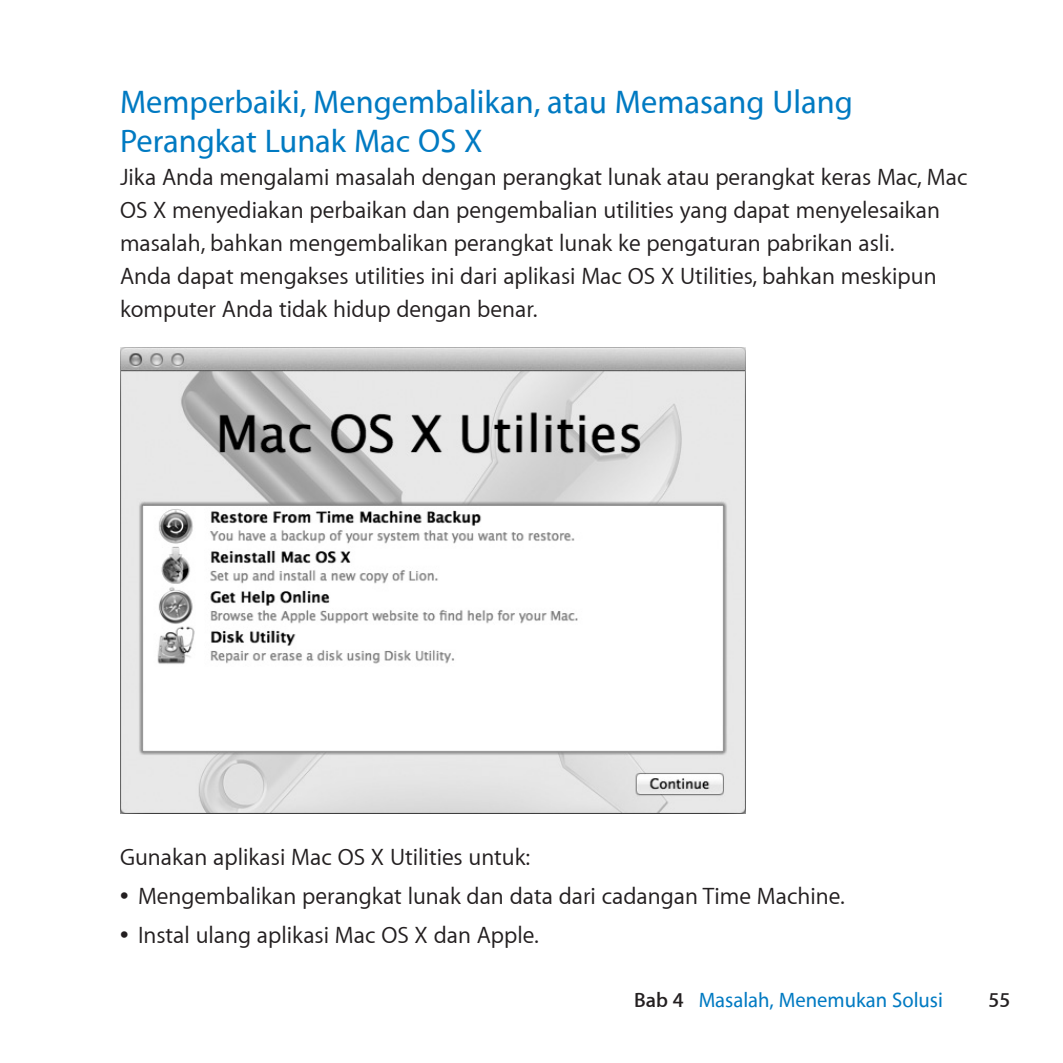
<style>
.page{position:relative;width:1063px;height:1063px;background:#fff}
.page>*{position:absolute;margin:0;border:0;box-sizing:border-box;transform-origin:0 0}
.t1{font:500 33px/39px "Myriad Set";color:#007ac2}
.t2{font:24px/33px "Myriad Set Text";color:#231f20}
.t3{font:500 21px "Myriad Set";color:#007ac2}
.t4{font:600 21px "Myriad Set";color:#231f20}
.s1{font-family:"Apple Icon Four";font-size:27px}
.s2{font-weight:600;color:#231f20}
</style>
<div class="page">
<img style="left:120px;top:347px;width:626px;height:467px">
<h1 class="t1" style="left:120px;top:82px;width:734px">Memperbaiki, Mengembalikan, atau Memasang Ulang<br>Perangkat Lunak Mac OS X</h1>
<p class="t2" style="left:120px;top:160px;width:849px">Jika Anda mengalami masalah dengan perangkat lunak atau perangkat keras Mac, Mac OS X menyediakan perbaikan dan pengembalian utilities yang dapat menyelesaikan masalah, bahkan mengembalikan perangkat lunak ke pengaturan pabrikan asli.<br>Anda dapat mengakses utilities ini dari aplikasi Mac OS X Utilities, bahkan meskipun komputer Anda tidak hidup dengan benar.</p>
<p class="t2" style="left:120px;top:837px;width:726px;line-height:39px">Gunakan aplikasi Mac OS X Utilities untuk:<br><span class="s1">Â</span> Mengembalikan perangkat lunak dan data dari cadangan Time Machine.<br><span class="s1">Â</span> Instal ulang aplikasi Mac OS X dan Apple.</p>
<p class="t3" style="left:634px;top:987px;width:310px"><span class="s2">Bab 4</span> Masalah, Menemukan Solusi</p>
<p class="t4" style="left:989px;top:987px;width:23px">55</p>
</div>
